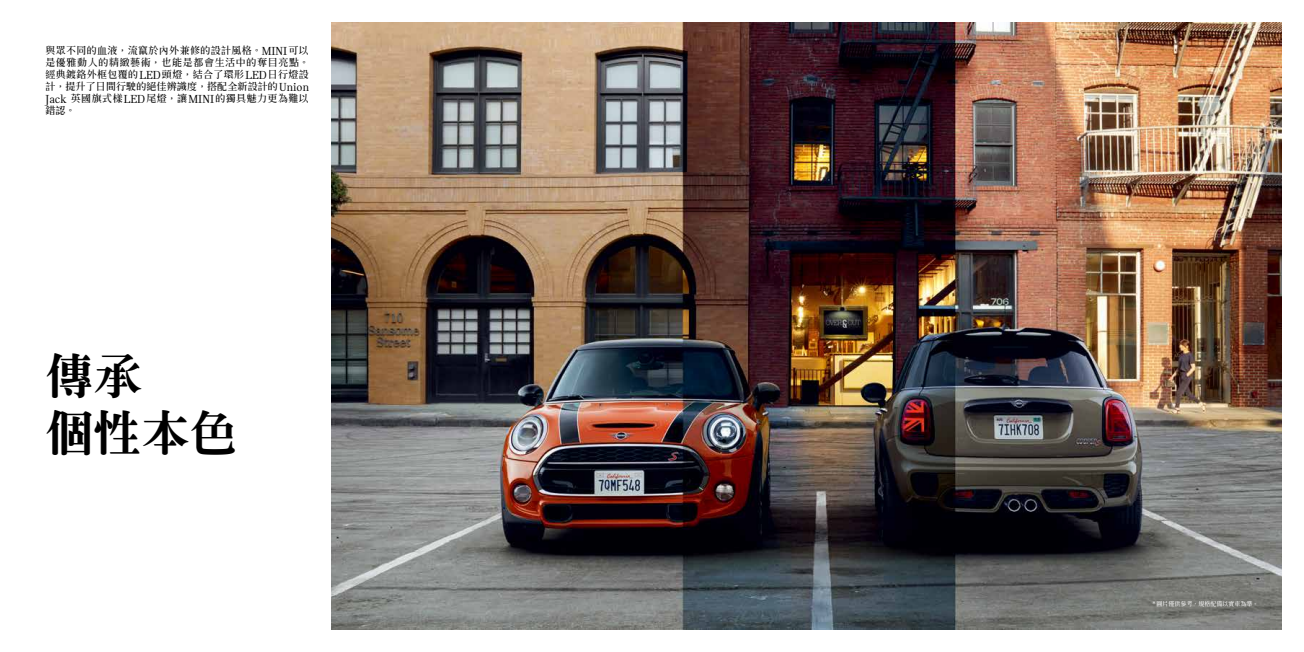
<style>
.page{position:relative;width:1304px;height:652px;background:#fff}
.page>*{position:absolute;margin:0;border:0;box-sizing:border-box;transform-origin:0 0}
.t1{font:800 48px/57.6px "AR Std Song B5";color:#000}
.t2{font:700 10px/12px "AR Std Song B5";letter-spacing:.035em;color:#000;text-align:justify}
.t3{font:700 6px "AR Std Song B5";color:#fff}
.s1{font-family:"MINI Serif";font-weight:400;font-size:12px}
.s2{font-family:"MINI Serif";font-weight:400;font-size:7.2px}
</style>
<div class="page">
<img style="left:332px;top:23px;width:949px;height:606px">
<p class="t2" style="left:45px;top:44px;width:265px">與眾不同的血液，流竄於內外兼修的設計風格。<span class="s1">MINI</span>可以是優雅動人的精緻藝術，也能是都會生活中的奪目亮點。經典鍍鉻外框包覆的<span class="s1">LED</span>頭燈，結合了環形<span class="s1">LED</span>日行燈設計，提升了日間行駛的絕佳辨識度，搭配全新設計的<span class="s1">Union Jack</span> 英國旗式樣<span class="s1">LED</span>尾燈，讓<span class="s1">MINI</span>的獨具魅力更為難以錯認。</p>
<h1 class="t1" style="left:45px;top:347px;width:194px">傳承<br>個性本色</h1>
<p class="t3" style="left:1152px;top:601px;width:108px"><span class="s2">*</span>圖片僅供參考，規格配備以實車為準。</p>
</div>
